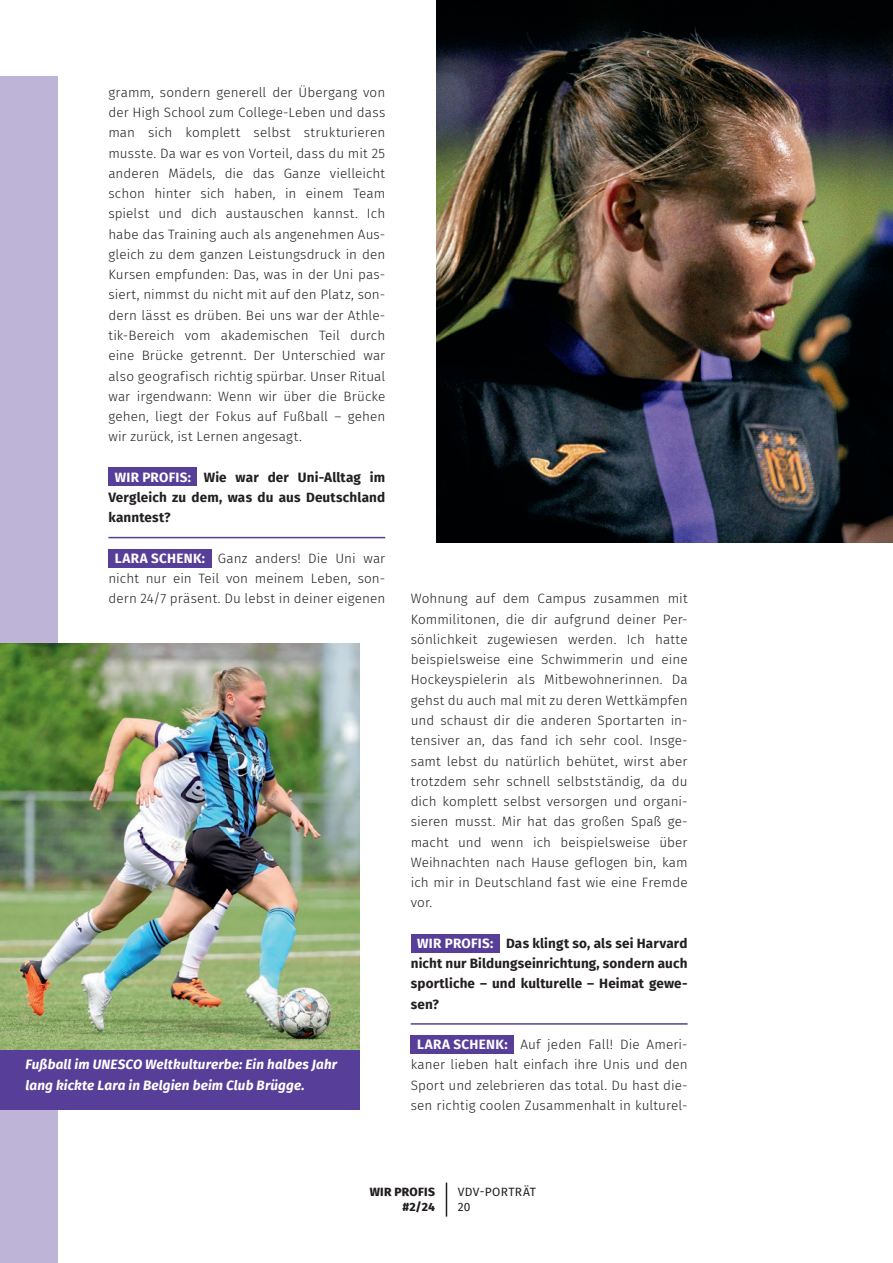
<style>
.page{position:relative;width:893px;height:1263px;background:#fff}
.page>*{position:absolute;margin:0;border:0;box-sizing:border-box;transform-origin:0 0}
.t1{font:300 13.5px/20.2px "Fira Sans";letter-spacing:.005em;color:#231f20;text-align:justify}
.t2{font:700 13.5px/20.2px "Fira Sans";letter-spacing:.01em;color:#231f20;text-align:justify}
.t3{font:italic 700 13.5px/20.2px "Fira Sans";letter-spacing:.01em;color:#fff}
.t4{font:800 12px/15px "Fira Sans";letter-spacing:.025em;color:#231f20;text-align:right}
.t5{font:12px/15px "Fira Sans";letter-spacing:.03em;color:#231f20}
.s1{color:#fff}
.s2{font-weight:700;color:#fff}
</style>
<div class="page">
<hr style="left:446px;top:1182px;width:1px;height:34px;background:#231f20">
<div style="left:108px;top:468px;width:89px;height:18px;background:#573e99"></div>
<hr style="left:108px;top:537px;width:277px;height:1px;background:#573e99">
<div style="left:108px;top:549px;width:104px;height:18px;background:#573e99"></div>
<div style="left:411px;top:934px;width:89px;height:18px;background:#573e99"></div>
<hr style="left:411px;top:1023px;width:277px;height:2px;background:#573e99">
<div style="left:411px;top:1035px;width:103px;height:18px;background:#573e99"></div>
<div style="left:0;top:77px;width:57px;height:1186px;background:#bdb4d8"></div>
<img style="left:436px;top:0;width:456px;height:543px">
<div style="left:0;top:1049px;width:360px;height:61px;background:#573e99"></div>
<img style="left:0;top:644px;width:360px;height:405px">
<hr style="left:892px;top:0;width:1px;height:543px;background:#bdb4d8">
<p class="t1" style="left:108px;top:82px;width:278px">gramm, sondern generell der Übergang von der High School zum College-Leben und dass man sich komplett selbst strukturieren musste. Da war es von Vorteil, dass du mit 25 anderen Mädels, die das Ganze vielleicht schon hinter sich haben, in einem Team spielst und dich austauschen kannst. Ich habe das Training auch als angenehmen Aus&shy;gleich zu dem ganzen Leistungsdruck in den Kursen empfunden: Das, was in der Uni pas&shy;siert, nimmst du nicht mit auf den Platz, son&shy;dern lässt es drüben. Bei uns war der Athle&shy;tik-Bereich vom akademischen Teil durch eine Brücke getrennt. Der Unterschied war also geografisch richtig spürbar. Unser Ritual war irgendwann: Wenn wir über die Brücke gehen, liegt der Fokus auf Fußball – gehen wir zurück, ist Lernen angesagt.</p>
<p class="t2" style="left:108px;top:466px;width:278px;text-indent:6px"><span class="s1">WIR PROFIS:</span> Wie war der Uni-Alltag im Vergleich zu dem, was du aus Deutschland kanntest?</p>
<p class="t1" style="left:108px;top:548px;width:278px;text-align:center"><span class="s2">LARA SCHENK:</span> Ganz anders! Die Uni war nicht nur ein Teil von meinem Leben, son&shy;dern 24/7 präsent. Du lebst in deiner eigenen</p>
<p class="t3" style="left:26px;top:1054px;width:313px">Fußball im UNESCO Weltkulturerbe: Ein halbes Jahr lang kickte Lara in Belgien beim Club Brügge.</p>
<p class="t1" style="left:411px;top:588px;width:278px">Wohnung auf dem Campus zusammen mit Kommilitonen, die dir aufgrund deiner Per&shy;sönlichkeit zugewiesen werden. Ich hatte beispielsweise eine Schwimmerin und eine Hockeyspielerin als Mitbewohnerinnen. Da gehst du auch mal mit zu deren Wettkämpfen und schaust dir die anderen Sportarten in&shy;tensiver an, das fand ich sehr cool. Insge&shy;samt lebst du natürlich behütet, wirst aber trotzdem sehr schnell selbstständig, da du dich komplett selbst versorgen und organi&shy;sieren musst. Mir hat das großen Spaß ge&shy;macht und wenn ich beispielsweise über Weihnachten nach Hause geflogen bin, kam ich mir in Deutschland fast wie eine Fremde vor.</p>
<p class="t2" style="left:411px;top:932px;width:278px;text-indent:6px"><span class="s1">WIR PROFIS:</span> Das klingt so, als sei Harvard nicht nur Bildungseinrichtung, sondern auch sportliche – und kulturelle – Heimat gewe&shy;sen?</p>
<p class="t1" style="left:411px;top:1034px;width:278px;text-align:center"><span class="s2">LARA SCHENK:</span> Auf jeden Fall! Die Ameri&shy;kaner lieben halt einfach ihre Unis und den Sport und zelebrieren das total. Du hast die&shy;sen richtig coolen Zusammenhalt in kulturel-</p>
<p class="t4" style="left:370px;top:1183px;width:67px">WIR PROFIS #2/24</p>
<p class="t5" style="left:458px;top:1185px;width:80px">VDV-PORTRÄT<br>20</p>
</div>
